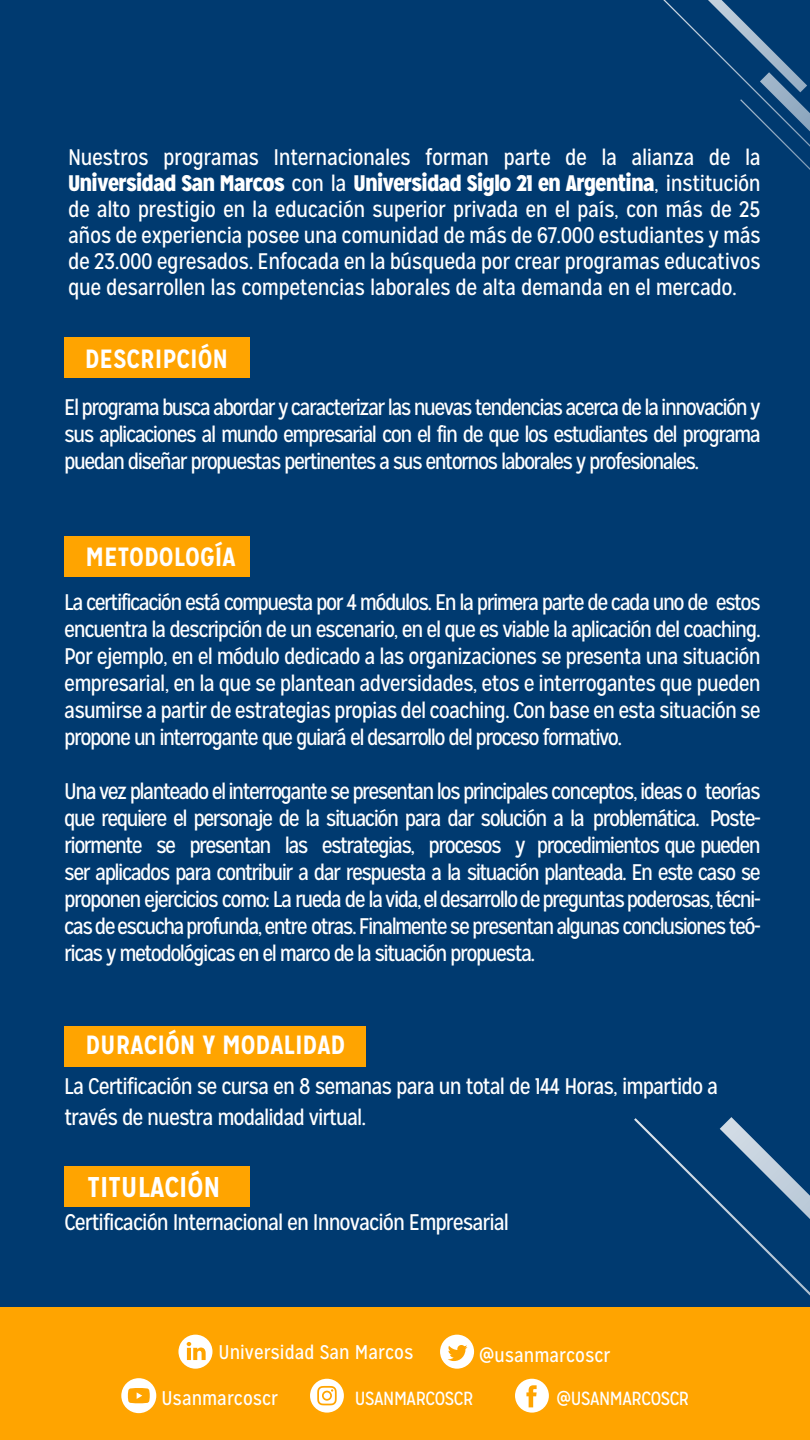
<style>
.page{position:relative;width:810px;height:1440px;background:#003a70}
.page>*{position:absolute;margin:0;border:0;box-sizing:border-box;transform-origin:0 0}
.t1{font:700 28.58px "Mission Gothic";color:#fff}
.t2{font:700 26.33px "Mission Gothic";color:#fff}
.t3{font:22.58px/27px "Mission Gothic";letter-spacing:-.07em;color:#fff;text-align:justify}
.t4{font:22.58px/31.5px "Mission Gothic";letter-spacing:-.045em;color:#fff}
.t5{font:22.5px/26px "Mission Gothic";letter-spacing:-.02em;color:#fff;text-align:justify}
.t6{font:19.8px "Mission Gothic";color:#fff}
.t7{font:18.98px "Mission Gothic";letter-spacing:-.025em;color:#fff}
.s1{font-weight:900}
</style>
<div class="page">
<svg style="left:663px;top:0;width:147px;height:170px"></svg>
<div style="left:0;top:1307px;width:810px;height:133px;background:#ffa400"></div>
<svg style="left:310px;top:1379px;width:34px;height:34px"></svg>
<svg style="left:515px;top:1379px;width:34px;height:34px"></svg>
<svg style="left:121px;top:1378px;width:35px;height:35px"></svg>
<svg style="left:440px;top:1335px;width:34px;height:34px"></svg>
<svg style="left:178px;top:1335px;width:34px;height:34px"></svg>
<svg style="left:634px;top:1117px;width:176px;height:179px"></svg>
<div style="left:64px;top:1167px;width:186px;height:40px;background:#ffa400"></div>
<div style="left:64px;top:1026px;width:302px;height:41px;background:#ffa400"></div>
<div style="left:64px;top:536px;width:186px;height:40px;background:#ffa400"></div>
<div style="left:64px;top:338px;width:186px;height:40px;background:#ffa400"></div>
<p class="t5" style="left:68px;top:144px;width:694px">Nuestros programas Internacionales forman parte de la alianza de la <span class="s1">Universidad San Marcos</span> con la <span class="s1">Universidad Siglo 21 en Argentina</span>, institución de alto prestigio en la educación superior privada en el país, con más de 25 años de experiencia posee una comunidad de más de 67.000 estudiantes y más de 23.000 egresados. Enfocada en la búsqueda por crear programas educativos que desarrollen las competencias laborales de alta demanda en el mercado.</p>
<p class="t2" style="left:85px;top:343px;width:145px">DESCRIPCIÓN</p>
<p class="t3" style="left:64px;top:394px;width:698px">El programa busca abordar y caracterizar las nuevas tendencias acerca de la innovación y sus aplicaciones al mundo empresarial con el fin de que los estudiantes del programa puedan diseñar propuestas pertinentes a sus entornos laborales y profesionales.</p>
<p class="t2" style="left:85px;top:541px;width:152px">METODOLOGÍA</p>
<p class="t3" style="left:64px;top:589px;width:698px">La certificación está compuesta por 4 módulos. En la primera parte de cada uno de estos encuentra la descripción de un escenario, en el que es viable la aplicación del coaching.<br>Por ejemplo, en el módulo dedicado a las organizaciones se presenta una situación empresarial, en la que se plantean adversidades, etos e interrogantes que pueden asumirse a partir de estrategias propias del coaching. Con base en esta situación se propone un interrogante que guiará el desarrollo del proceso formativo.</p>
<p class="t3" style="left:64px;top:778px;width:698px">Una vez planteado el interrogante se presentan los principales conceptos, ideas o teorías que requiere el personaje de la situación para dar solución a la problemática. Poste&shy;riormente se presentan las estrategias, procesos y procedimientos que pueden ser aplicados para contribuir a dar respuesta a la situación planteada. En este caso se proponen ejercicios como: La rueda de la vida,eldesarrollodepreguntaspoderosas,técni&shy;casdeescuchaprofunda,entre otras. Finalmente se presentan algunas conclusiones teó&shy;ricas y metodológicas en el marco de la situación propuesta.</p>
<p class="t2" style="left:85px;top:1028px;width:262px">DURACIÓN Y MODALIDAD</p>
<p class="t4" style="left:64px;top:1070px;width:656px">La Certificación se cursa en 8 semanas para un total de 144 Horas, impartido a través de nuestra modalidad virtual.</p>
<p class="t1" style="left:88px;top:1169px;width:134px">TITULACIÓN</p>
<p class="t4" style="left:64px;top:1207px;width:446px">Certificación Internacional en Innovación Empresarial</p>
<p class="t6" style="left:219px;top:1340px;width:196px">Universidad San Marcos</p>
<p class="t6" style="left:479px;top:1343px;width:133px">@usanmarcoscr</p>
<p class="t6" style="left:161px;top:1387px;width:118px">Usanmarcoscr</p>
<p class="t7" style="left:355px;top:1387px;width:120px">USANMARCOSCR</p>
<p class="t7" style="left:556px;top:1387px;width:134px">@USANMARCOSCR</p>
</div>
